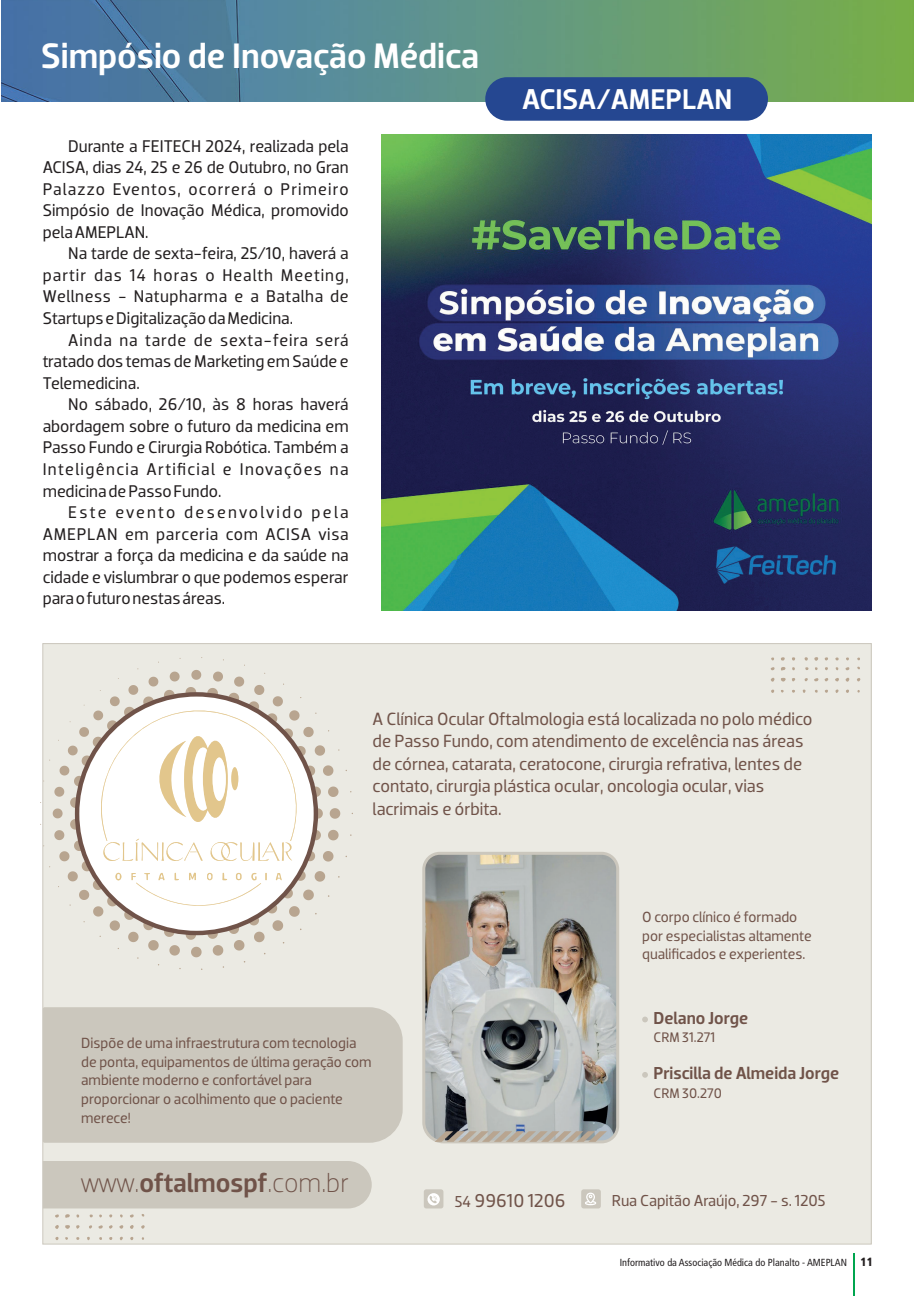
<style>
.page{position:relative;width:914px;height:1296px;background:#fff}
.page>*{position:absolute;margin:0;border:0;box-sizing:border-box;transform-origin:0 0}
.t1{font:500 36px "Dobra";color:#fff}
.t2{font:500 29.1px "Dobra";color:#fff}
.t3{font:300 27.3px "Dobra";letter-spacing:-.01em;color:#705349}
.t4{font:18.9px "Dobra";color:#705349}
.t5{font:18px/22.5px "Dobra";color:#705349}
.t6{font:500 17.55px "Dobra";color:#705349}
.t7{font:17.25px/21.6px "Dobra";color:#231f20;text-align:justify}
.t8{font:16.2px "Dobra";color:#705349}
.t9{font:15px/18.8px "Dobra";color:#705349}
.t10{font:14.1px "Dobra";color:#705349}
.t11{font:condensed 10.2px "Frutiger";color:#231f20}
.s1{font-weight:500}
.s2{font-size:16.2px}
.s3{font-weight:900;font-size:11.85px}
</style>
<div class="page">
<img style="left:2px;top:0;width:911px;height:101px">
<div style="left:43px;top:644px;width:828px;height:600px;background:#ebeae3"></div>
<svg style="left:65px;top:1225px;width:5px;height:4px"></svg>
<svg style="left:65px;top:1214px;width:5px;height:4px"></svg>
<svg style="left:98px;top:1225px;width:5px;height:4px"></svg>
<svg style="left:130px;top:1225px;width:4px;height:4px"></svg>
<svg style="left:119px;top:1225px;width:4px;height:4px"></svg>
<svg style="left:109px;top:1225px;width:4px;height:4px"></svg>
<svg style="left:141px;top:1225px;width:4px;height:4px"></svg>
<svg style="left:76px;top:1225px;width:4px;height:4px"></svg>
<svg style="left:130px;top:1214px;width:4px;height:4px"></svg>
<svg style="left:55px;top:1225px;width:4px;height:4px"></svg>
<svg style="left:55px;top:1214px;width:4px;height:4px"></svg>
<svg style="left:195px;top:670px;width:158px;height:300px"></svg>
<img style="left:422px;top:852px;width:197px;height:292px">
<svg style="left:75px;top:692px;width:243px;height:243px;fill:#fff"></svg>
<div style="left:44px;top:1161px;width:328px;height:47px;background:#cbc7bd"></div>
<svg style="left:581px;top:1189px;width:20px;height:19px"></svg>
<svg style="left:424px;top:1189px;width:19px;height:19px"></svg>
<div style="left:43px;top:1007px;width:359px;height:136px;background:#cbc7bd"></div>
<svg style="left:781px;top:678px;width:4px;height:4px"></svg>
<svg style="left:781px;top:667px;width:4px;height:4px"></svg>
<svg style="left:845px;top:678px;width:4px;height:4px"></svg>
<svg style="left:835px;top:678px;width:4px;height:3px"></svg>
<svg style="left:814px;top:657px;width:4px;height:4px"></svg>
<svg style="left:781px;top:657px;width:3px;height:4px"></svg>
<svg style="left:792px;top:657px;width:3px;height:4px"></svg>
<svg style="left:824px;top:657px;width:4px;height:4px"></svg>
<svg style="left:770px;top:678px;width:4px;height:4px"></svg>
<svg style="left:434px;top:1131px;width:173px;height:11px;background:#b3aa9e"></svg>
<svg style="left:642px;top:1017px;width:6px;height:5px"></svg>
<svg style="left:642px;top:1072px;width:6px;height:6px"></svg>
<hr style="left:853px;top:1253px;width:1px;height:43px;background:#00a54f">
<img style="left:382px;top:134px;width:489px;height:477px">
<div style="left:485px;top:77px;width:283px;height:44px;background:#254791;border-radius:22px"></div>
<h1 class="t1" style="left:41px;top:43px;width:439px">Simpósio de Inovação Médica</h1>
<p class="t7" style="left:43px;top:137px;width:307px;text-indent:26px">Durante a FEITECH 2024, realizada pela ACISA, dias 24, 25 e 26 de Outubro, no Gran Palazzo Eventos, ocorrerá o Primeiro Simpósio de Inovação Médica, promovido pela AMEPLAN.</p>
<p class="t7" style="left:43px;top:244px;width:307px;text-indent:26px">Na tarde de sexta-feira, 25/10, haverá a partir das 14 horas o Health Meeting, Wellness - Natupharma e a Batalha de StartupseDigitalizaçãodaMedicina.</p>
<p class="t7" style="left:43px;top:331px;width:307px;text-indent:26px">Ainda na tarde de sexta-feira será tratado dos temas de Marketing em Saúde e Telemedicina.</p>
<p class="t7" style="left:43px;top:395px;width:307px;text-indent:26px">No sábado, 26/10, às 8 horas haverá abordagem sobre o futuro da medicina em Passo Fundo e Cirurgia Robótica. Também a Inteligência Artificial e Inovações na medicinadePassoFundo.</p>
<p class="t7" style="left:43px;top:503px;width:307px;text-indent:26px">Este evento desenvolvido pela AMEPLAN em parceria com ACISA visa mostrar a força da medicina e da saúde na cidade e vislumbrar o que podemos esperar paraofuturonestasáreas.</p>
<h2 class="t2" style="left:522px;top:88px;width:212px">ACISA/AMEPLAN</h2>
<p class="t5" style="left:372px;top:709px;width:441px">A Clínica Ocular Oftalmologia está localizada no polo médico de Passo Fundo, com atendimento de excelência nas áreas de córnea, catarata, ceratocone, cirurgia refrativa, lentes de contato, cirurgia plástica ocular, oncologia ocular, vias lacrimais e órbita.</p>
<p class="t9" style="left:81px;top:1035px;width:292px">Dispõe de uma infraestrutura com tecnologia de ponta, equipamentos de última geração com ambiente moderno e confortável para proporcionar o acolhimento que o paciente merece!</p>
<h3 class="t3" style="left:81px;top:1166px;width:270px">www.<span class="s1">oftalmospf</span>.com.br</h3>
<p class="t9" style="left:642px;top:909px;width:171px">O corpo clínico é formado por especialistas altamente qualificados e experientes.</p>
<p class="t6" style="left:653px;top:1012px;width:96px">Delano Jorge</p>
<p class="t10" style="left:653px;top:1032px;width:63px">CRM 31.271</p>
<p class="t6" style="left:653px;top:1067px;width:187px">Priscilla de Almeida Jorge</p>
<p class="t10" style="left:653px;top:1088px;width:70px">CRM 30.270</p>
<p class="t4" style="left:455px;top:1193px;width:112px"><span class="s2">54</span> 99610 1206</p>
<p class="t8" style="left:611px;top:1195px;width:215px">Rua Capitão Araújo, 297 - s. 1205</p>
<p class="t11" style="left:620px;top:1259px;width:255px">Informativo da Associação Médica do Planalto - AMEPLAN <span class="s3">11</span></p>
</div>
